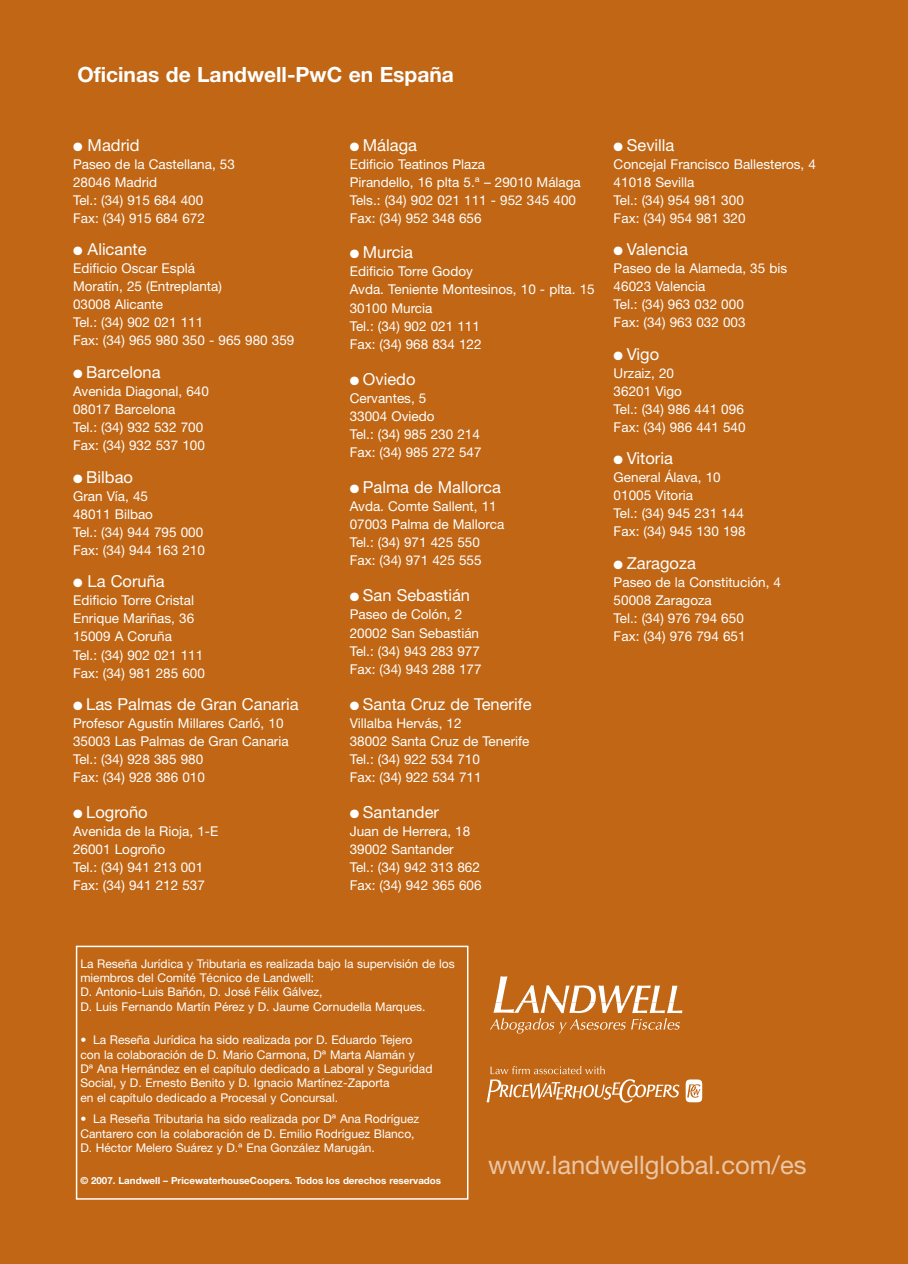
<style>
.page{position:relative;width:908px;height:1264px;background:#fff}
.page>*{position:absolute;margin:0;border:0;box-sizing:border-box;transform-origin:0 0}
.t1{font:25.5px "Helvetica Neue";color:#ebc6a5}
.t2{font:700 21px "Helvetica Neue";color:#fff}
.t3{font:16.5px "Helvetica Neue";color:#fff}
.t4{font:13.5px/18px "Helvetica Neue";color:#fff}
.t5{font:12px/14.2px "Helvetica Neue";color:#fff}
.t6{font:700 9.75px "Helvetica Neue";color:#fff}
</style>
<div class="page">
<div style="left:0;top:0;width:907px;height:1263px;background:#c06615"></div>
<h2 class="t2" style="left:77px;top:66px;width:378px">Oficinas de Landwell-PwC en España</h2>
<p class="t3" style="left:73px;top:139px;width:68px">● Madrid</p>
<p class="t4" style="left:73px;top:156px;width:163px">Paseo de la Castellana, 53<br>28046 Madrid<br>Tel.: (34) 915 684 400<br>Fax: (34) 915 684 672</p>
<p class="t3" style="left:73px;top:243px;width:75px">● Alicante</p>
<p class="t4" style="left:73px;top:261px;width:223px">Edificio Oscar Esplá<br>Moratín, 25 (Entreplanta)<br>03008 Alicante<br>Tel.: (34) 902 021 111<br>Fax: (34) 965 980 350 - 965 980 359</p>
<p class="t3" style="left:73px;top:366px;width:89px">● Barcelona</p>
<p class="t4" style="left:73px;top:383px;width:137px">Avenida Diagonal, 640<br>08017 Barcelona<br>Tel.: (34) 932 532 700<br>Fax: (34) 932 537 100</p>
<p class="t3" style="left:73px;top:471px;width:61px">● Bilbao</p>
<p class="t4" style="left:73px;top:488px;width:133px">Gran Vía, 45<br>48011 Bilbao<br>Tel.: (34) 944 795 000<br>Fax: (34) 944 163 210</p>
<p class="t3" style="left:73px;top:575px;width:93px">● La Coruña</p>
<p class="t4" style="left:73px;top:593px;width:133px">Edificio Torre Cristal<br>Enrique Mariñas, 36<br>15009 A Coruña<br>Tel.: (34) 902 021 111<br>Fax: (34) 981 285 600</p>
<p class="t3" style="left:73px;top:698px;width:227px">● Las Palmas de Gran Canaria</p>
<p class="t4" style="left:73px;top:715px;width:217px">Profesor Agustín Millares Carló, 10<br>35003 Las Palmas de Gran Canaria<br>Tel.: (34) 928 385 980<br>Fax: (34) 928 386 010</p>
<p class="t3" style="left:73px;top:806px;width:76px">● Logroño</p>
<p class="t4" style="left:73px;top:823px;width:147px">Avenida de la Rioja, 1-E<br>26001 Logroño<br>Tel.: (34) 941 213 001<br>Fax: (34) 941 212 537</p>
<p class="t3" style="left:349px;top:139px;width:69px">● Málaga</p>
<p class="t4" style="left:349px;top:156px;width:232px">Edificio Teatinos Plaza<br>Pirandello, 16 plta 5.ª – 29010 Málaga<br>Tels.: (34) 902 021 111 - 952 345 400<br>Fax: (34) 952 348 656</p>
<p class="t3" style="left:349px;top:246px;width:65px">● Murcia</p>
<p class="t4" style="left:349px;top:264px;width:246px">Edificio Torre Godoy<br>Avda. Teniente Montesinos, 10 - plta. 15<br>30100 Murcia<br>Tel.: (34) 902 021 111<br>Fax: (34) 968 834 122</p>
<p class="t3" style="left:349px;top:373px;width:67px">● Oviedo</p>
<p class="t4" style="left:349px;top:390px;width:133px">Cervantes, 5<br>33004 Oviedo<br>Tel.: (34) 985 230 214<br>Fax: (34) 985 272 547</p>
<p class="t3" style="left:349px;top:481px;width:152px">● Palma de Mallorca</p>
<p class="t4" style="left:349px;top:498px;width:156px">Avda. Comte Sallent, 11<br>07003 Palma de Mallorca<br>Tel.: (34) 971 425 550<br>Fax: (34) 971 425 555</p>
<p class="t3" style="left:349px;top:589px;width:122px">● San Sebastián</p>
<p class="t4" style="left:349px;top:606px;width:133px">Paseo de Colón, 2<br>20002 San Sebastián<br>Tel.: (34) 943 283 977<br>Fax: (34) 943 288 177</p>
<p class="t3" style="left:349px;top:697px;width:183px">● Santa Cruz de Tenerife</p>
<p class="t4" style="left:349px;top:715px;width:181px">Villalba Hervás, 12<br>38002 Santa Cruz de Tenerife<br>Tel.: (34) 922 534 710<br>Fax: (34) 922 534 711</p>
<p class="t3" style="left:349px;top:806px;width:91px">● Santander</p>
<p class="t4" style="left:349px;top:823px;width:133px">Juan de Herrera, 18<br>39002 Santander<br>Tel.: (34) 942 313 862<br>Fax: (34) 942 365 606</p>
<p class="t3" style="left:613px;top:139px;width:62px">● Sevilla</p>
<p class="t4" style="left:613px;top:156px;width:204px">Concejal Francisco Ballesteros, 4<br>41018 Sevilla<br>Tel.: (34) 954 981 300<br>Fax: (34) 954 981 320</p>
<p class="t3" style="left:613px;top:243px;width:76px">● Valencia</p>
<p class="t4" style="left:613px;top:261px;width:175px">Paseo de la Alameda, 35 bis<br>46023 Valencia<br>Tel.: (34) 963 032 000<br>Fax: (34) 963 032 003</p>
<p class="t3" style="left:613px;top:348px;width:47px">● Vigo</p>
<p class="t4" style="left:613px;top:365px;width:133px">Urzaiz, 20<br>36201 Vigo<br>Tel.: (34) 986 441 096<br>Fax: (34) 986 441 540</p>
<p class="t3" style="left:613px;top:452px;width:61px">● Vitoria</p>
<p class="t4" style="left:613px;top:469px;width:133px">General Álava, 10<br>01005 Vitoria<br>Tel.: (34) 945 231 144<br>Fax: (34) 945 130 198</p>
<p class="t3" style="left:613px;top:557px;width:84px">● Zaragoza</p>
<p class="t4" style="left:613px;top:574px;width:169px">Paseo de la Constitución, 4<br>50008 Zaragoza<br>Tel.: (34) 976 794 650<br>Fax: (34) 976 794 651</p>
<p class="t5" style="left:80px;top:957px;width:376px">La Reseña Jurídica y Tributaria es realizada bajo la supervisión de los miembros del Comité Técnico de Landwell:<br>D. Antonio-Luis Bañón, D. José Félix Gálvez,<br>D. Luis Fernando Martín Pérez y D. Jaume Cornudella Marques.</p>
<p class="t5" style="left:80px;top:1034px;width:353px">• La Reseña Jurídica ha sido realizada por D. Eduardo Tejero con la colaboración de D. Mario Carmona, Dª Marta Alamán y<br>Dª Ana Hernández en el capítulo dedicado a Laboral y Seguridad Social, y D. Ernesto Benito y D. Ignacio Martínez-Zaporta<br>en el capítulo dedicado a Procesal y Concursal.</p>
<p class="t5" style="left:80px;top:1112px;width:340px">• La Reseña Tributaria ha sido realizada por Dª Ana Rodríguez<br>Cantarero con la colaboración de D. Emilio Rodríguez Blanco,<br>D. Héctor Melero Suárez y D.ª Ena González Marugán.</p>
<p class="t6" style="left:80px;top:1176px;width:362px">© 2007. Landwell – PricewaterhouseCoopers. Todos los derechos reservados</p>
<h1 class="t1" style="left:487px;top:1155px;width:320px">www.landwellglobal.com/es</h1>
</div>
